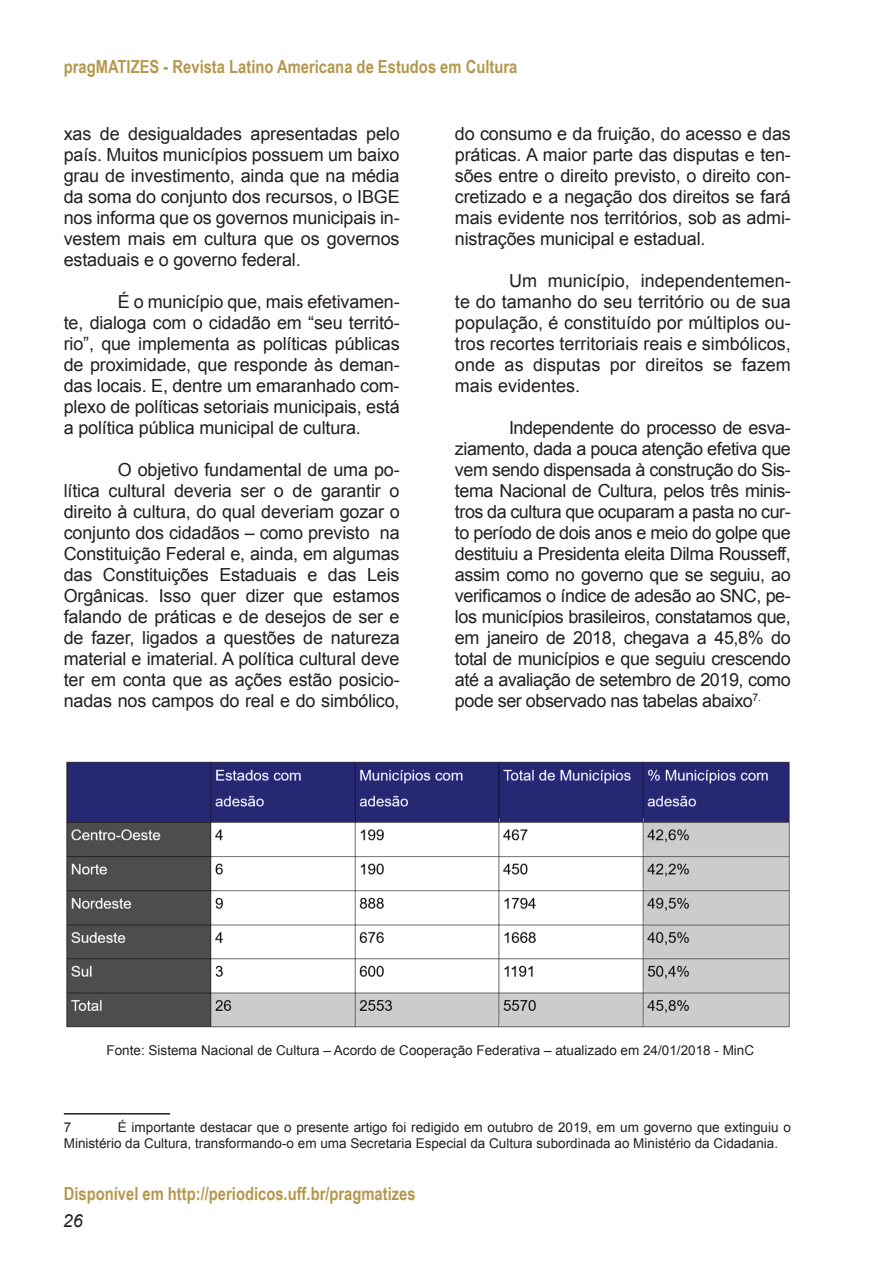
<style>
.page{position:relative;width:893px;height:1263px;background:#fff}
.page>*{position:absolute;margin:0;border:0;box-sizing:border-box;transform-origin:0 0}
.t1{font:18px/21px "Arial";letter-spacing:-.01em;color:#231f20;text-align:justify}
.t2{font:700 18px "Arial Narrow";color:#b4984d}
.t3{font:italic 18px "Arial";color:#231f20}
.t4{font:13.5px/16.5px "Arial";color:#231f20}
</style>
<div class="page">
<hr style="left:64px;top:1113px;width:106px;height:1px;background:#231f20">
<img style="left:66px;top:761px;width:724px;height:267px">
<p class="t2" style="left:64px;top:53px;width:455px">pragMATIZES - Revista Latino Americana de Estudos em Cultura</p>
<p class="t1" style="left:64px;top:123px;width:337px">xas de desigualdades apresentadas pelo país. Muitos municípios possuem um baixo grau de investimento, ainda que na média da soma do conjunto dos recursos, o IBGE nos informa que os governos municipais in&shy;vestem mais em cultura que os governos estaduais e o governo federal.</p>
<p class="t1" style="left:64px;top:291px;width:337px;text-indent:54px">É o município que, mais efetivamen&shy;te, dialoga com o cidadão em “seu territó&shy;rio”, que implementa as políticas públicas de proximidade, que responde às deman&shy;das locais. E, dentre um emaranhado com&shy;plexo de políticas setoriais municipais, está a política pública municipal de cultura.</p>
<p class="t1" style="left:64px;top:459px;width:337px;text-indent:54px">O objetivo fundamental de uma po&shy;lítica cultural deveria ser o de garantir o direito à cultura, do qual deveriam gozar o conjunto dos cidadãos – como previsto na Constituição Federal e, ainda, em algumas das Constituições Estaduais e das Leis Orgânicas. Isso quer dizer que estamos falando de práticas e de desejos de ser e de fazer, ligados a questões de natureza material e imaterial. A política cultural deve ter em conta que as ações estão posicio&shy;nadas nos campos do real e do simbólico,</p>
<p class="t1" style="left:455px;top:123px;width:337px">do consumo e da fruição, do acesso e das práticas. A maior parte das disputas e ten&shy;sões entre o direito previsto, o direito con&shy;cretizado e a negação dos direitos se fará mais evidente nos territórios, sob as admi&shy;nistrações municipal e estadual.</p>
<p class="t1" style="left:455px;top:270px;width:337px;text-indent:54px">Um município, independentemen&shy;te do tamanho do seu território ou de sua população, é constituído por múltiplos ou&shy;tros recortes territoriais reais e simbólicos, onde as disputas por direitos se fazem mais evidentes.</p>
<p class="t1" style="left:455px;top:417px;width:337px;text-indent:54px">Independente do processo de esva&shy;ziamento, dada a pouca atenção efetiva que vem sendo dispensada à construção do Sis&shy;tema Nacional de Cultura, pelos três minis&shy;tros da cultura que ocuparam a pasta no cur&shy;to período de dois anos e meio do golpe que destituiu a Presidenta eleita Dilma Rousseff, assim como no governo que se seguiu, ao verificamos o índice de adesão ao SNC, pe&shy;los municípios brasileiros, constatamos que, em janeiro de 2018, chegava a 45,8% do total de municípios e que seguiu crescendo até a avaliação de setembro de 2019, como pode ser observado nas tabelas abaixo<sup>7.</sup></p>
<p class="t4" style="left:107px;top:1042px;width:649px">Fonte: Sistema Nacional de Cultura – Acordo de Cooperação Federativa – atualizado em 24/01/2018 - MinC</p>
<p class="t4" style="left:64px;top:1119px;width:729px;text-indent:54px">É importante destacar que o presente artigo foi redigido em outubro de 2019, em um governo que extinguiu o<br>Ministério da Cultura, transformando-o em uma Secretaria Especial da Cultura subordinada ao Ministério da Cidadania.</p>
<p class="t4" style="left:64px;top:1119px;width:9px">7</p>
<p class="t2" style="left:64px;top:1179px;width:353px">Disponível em http://periodicos.uff.br/pragmatizes</p>
<p class="t3" style="left:63px;top:1209px;width:22px">26</p>
</div>
